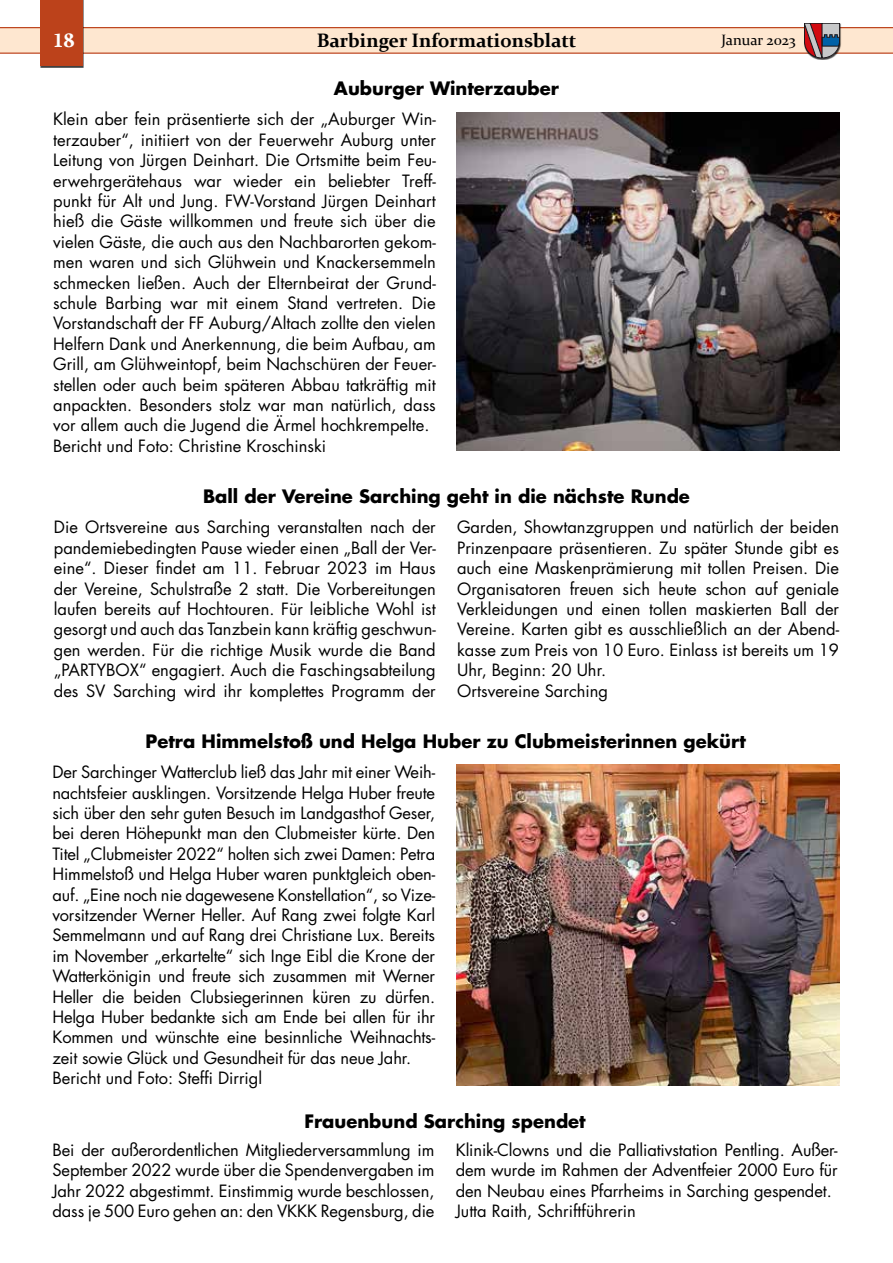
<style>
.page{position:relative;width:893px;height:1263px;background:#fff}
.page>*{position:absolute;margin:0;border:0;box-sizing:border-box;transform-origin:0 0}
.t1{font:700 19.5px "Constantia";color:#000}
.t2{font:700 19.5px "Constantia";color:#fff}
.t3{font:700 18px "Futura Std";color:#000}
.t4{font:16.5px/20.4px "Futura Std";color:#000}
.t5{font:15px "Constantia";color:#000}
</style>
<div class="page">
<div style="left:0;top:28px;width:893px;height:25px;background:#fee7d0"></div>
<hr style="left:0;top:53px;width:893px;height:1px;background:#bc421b">
<hr style="left:0;top:27px;width:893px;height:1px;background:#bc421b">
<div style="left:40px;top:0;width:44px;height:68px;background:#404040"></div>
<div style="left:40px;top:0;width:43px;height:66px;background:#bc421b"></div>
<div style="left:804px;top:24px;width:38px;height:36px;background:#000;opacity:.75"></div>
<svg style="left:804px;top:23px;width:36px;height:35px"></svg>
<img style="left:456px;top:113px;width:383px;height:338px">
<img style="left:456px;top:764px;width:383px;height:321px">
<p class="t2" style="left:53px;top:26px;width:23px">18</p>
<p class="t1" style="left:317px;top:27px;width:261px">Barbinger Informationsblatt</p>
<p class="t5" style="left:721px;top:30px;width:76px">Januar 2023</p>
<p class="t3" style="left:334px;top:76px;width:227px">Auburger Winterzauber</p>
<p class="t4" style="left:53px;top:109px;width:384px">Klein aber fein präsentierte sich der „Auburger Win&shy;terzauber“, initiiert von der Feuerwehr Auburg unter Leitung von Jürgen Deinhart. Die Ortsmitte beim Feu&shy;erwehrgerätehaus war wieder ein beliebter Treff&shy;punkt für Alt und Jung. FW-Vorstand Jürgen Deinhart hieß die Gäste willkommen und freute sich über die vielen Gäste, die auch aus den Nachbarorten gekom&shy;men waren und sich Glühwein und Knackersemmeln schmecken ließen. Auch der Elternbeirat der Grund&shy;schule Barbing war mit einem Stand vertreten. Die Vorstandschaft der FF Auburg/Altach zollte den vielen Helfern Dank und Anerkennung, die beim Aufbau, am Grill, am Glühweintopf, beim Nachschüren der Feuer&shy;stellen oder auch beim späteren Abbau tatkräftig mit anpackten. Besonders stolz war man natürlich, dass vor allem auch die Jugend die Ärmel hochkrempelte.<br>Bericht und Foto: Christine Kroschinski</p>
<p class="t3" style="left:203px;top:484px;width:488px">Ball der Vereine Sarching geht in die nächste Runde</p>
<p class="t4" style="left:54px;top:517px;width:383px;text-align:justify">Die Ortsvereine aus Sarching veranstalten nach der pandemiebedingten Pause wieder einen „Ball der Ver&shy;eine“. Dieser findet am 11. Februar 2023 im Haus der Vereine, Schulstraße 2 statt. Die Vorbereitungen laufen bereits auf Hochtouren. Für leibliche Wohl ist gesorgt und auch das Tanzbein kann kräftig geschwun&shy;gen werden. Für die richtige Musik wurde die Band „PARTYBOX“ engagiert. Auch die Faschingsabteilung des SV Sarching wird ihr komplettes Programm der</p>
<p class="t4" style="left:457px;top:517px;width:383px">Garden, Showtanzgruppen und natürlich der beiden Prinzenpaare präsentieren. Zu später Stunde gibt es auch eine Maskenprämierung mit tollen Preisen. Die Organisatoren freuen sich heute schon auf geniale Verkleidungen und einen tollen maskierten Ball der Vereine. Karten gibt es ausschließlich an der Abend&shy;kasse zum Preis von 10 Euro. Einlass ist bereits um 19<br>Uhr, Beginn: 20 Uhr.<br>Ortsvereine Sarching</p>
<p class="t3" style="left:146px;top:729px;width:602px">Petra Himmelstoß und Helga Huber zu Clubmeisterinnen gekürt</p>
<p class="t4" style="left:52px;top:762px;width:384px">Der Sarchinger Watterclub ließ das Jahr mit einer Weih&shy;nachtsfeier ausklingen. Vorsitzende Helga Huber freute sich über den sehr guten Besuch im Landgasthof Geser, bei deren Höhepunkt man den Clubmeister kürte. Den Titel „Clubmeister 2022“ holten sich zwei Damen: Petra Himmelstoß und Helga Huber waren punktgleich oben&shy;auf. „Eine noch nie dagewesene Konstellation“, so Vize&shy;vorsitzender Werner Heller. Auf Rang zwei folgte Karl Semmelmann und auf Rang drei Christiane Lux. Bereits im November „erkartelte“ sich Inge Eibl die Krone der Watterkönigin und freute sich zusammen mit Werner Heller die beiden Clubsiegerinnen küren zu dürfen.<br>Helga Huber bedankte sich am Ende bei allen für ihr Kommen und wünschte eine besinnliche Weihnachts&shy;zeit sowie Glück und Gesundheit für das neue Jahr.<br>Bericht und Foto: Steffi Dirrigl</p>
<p class="t3" style="left:304px;top:1109px;width:283px">Frauenbund Sarching spendet</p>
<p class="t4" style="left:52px;top:1140px;width:383px;text-align:justify">Bei der außerordentlichen Mitgliederversammlung im September 2022 wurde über die Spendenvergaben im Jahr 2022 abgestimmt. Einstimmig wurde beschlossen, dass je 500 Euro gehen an: den VKKK Regensburg, die</p>
<p class="t4" style="left:456px;top:1140px;width:384px">Klinik-Clowns und die Palliativstation Pentling. Außer&shy;dem wurde im Rahmen der Adventfeier 2000 Euro für den Neubau eines Pfarrheims in Sarching gespendet.<br>Jutta Raith, Schriftführerin</p>
</div>
